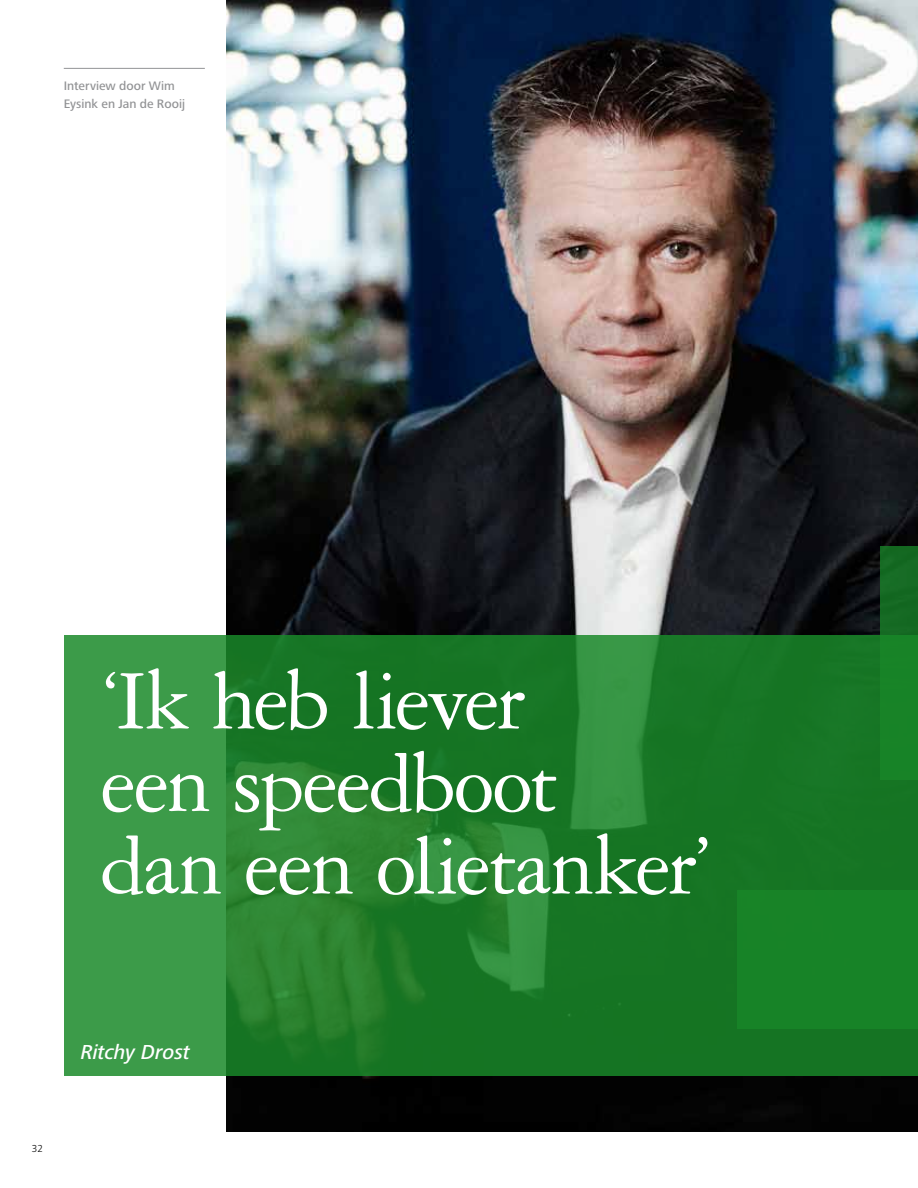
<style>
.page{position:relative;width:918px;height:1188px;background:#fff}
.page>*{position:absolute;margin:0;border:0;box-sizing:border-box;transform-origin:0 0}
.t1{font:90px/82.5px "Garamond 3 LT Std";letter-spacing:-.025em;color:#fff}
.t2{font:italic 500 21px "Frutiger Next Pro";letter-spacing:-.005em;color:#fff}
.t3{font:500 12.75px/18px "Frutiger Next Pro";color:#929395}
.t4{font:300 10.5px "Frutiger Next Pro";color:#000}
</style>
<div class="page">
<img style="left:226px;top:0;width:692px;height:1131px">
<svg style="left:64px;top:635px;width:854px;height:441px;background:#23812f"></svg>
<hr style="left:64px;top:68px;width:141px;height:1px;background:#929395">
<div style="left:880px;top:547px;width:38px;height:233px;background:linear-gradient(to bottom,#156823,#188c28)"></div>
<div style="left:738px;top:890px;width:180px;height:138px;background:#198929"></div>
<p class="t3" style="left:64px;top:77px;width:123px">Interview door Wim<br>Eysink en Jan de Rooij</p>
<p class="t1" style="left:101px;top:660px;width:614px">‘Ik heb liever<br>een speedboot<br>dan een olietanker’</p>
<p class="t4" style="left:32px;top:1142px;width:13px">32</p>
<p class="t2" style="left:81px;top:1040px;width:111px">Ritchy Drost</p>
</div>
